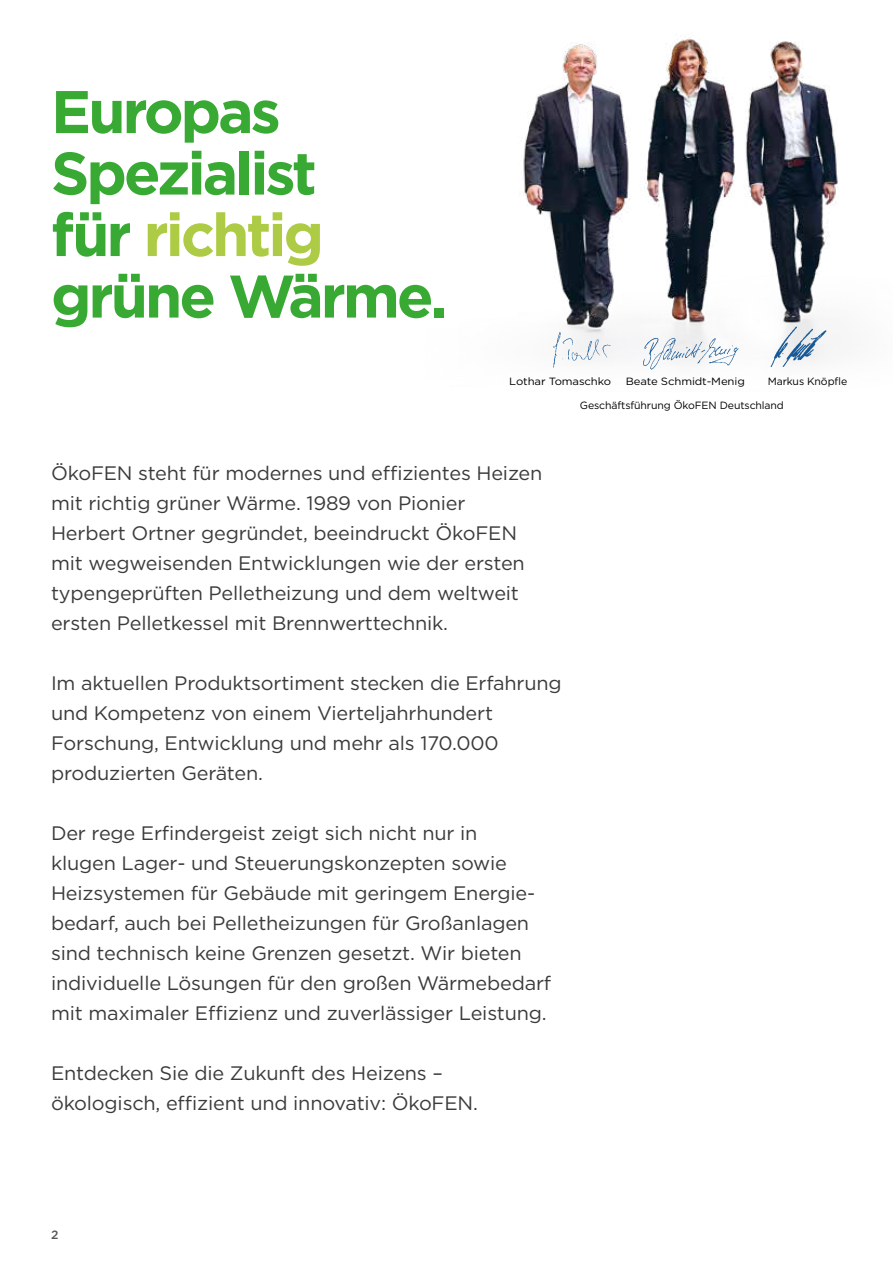
<style>
.page{position:relative;width:893px;height:1263px;background:#fff}
.page>*{position:absolute;margin:0;border:0;box-sizing:border-box;transform-origin:0 0}
.t1{font:700 60px/61.5px "Gotham";letter-spacing:-.05em;color:#38aa34}
.t2{font:19.5px/30px "Gotham";letter-spacing:-.01em;color:#3b3b3a}
.t3{font:500 12px "Gotham";color:#575656}
.t4{font:10.5px "Gotham";letter-spacing:-.01em;color:#000}
.t5{font:10.5px "Gotham";letter-spacing:-.01em;color:#000;scale:1.08 1}
.s1{color:#aecb45}
</style>
<div class="page">
<img style="left:523px;top:38px;width:315px;height:315px">
<img style="left:767px;top:325px;width:61px;height:42px">
<img style="left:642px;top:335px;width:97px;height:35px">
<img style="left:547px;top:329px;width:66px;height:39px">
<h1 class="t1" style="left:51px;top:81px;width:398px">Europas<br>Spezialist<br>für <span class="s1">richtig </span>grüne Wärme.</h1>
<p class="t5" style="left:509px;top:374px;width:96px">Lothar Tomaschko</p>
<p class="t5" style="left:626px;top:374px;width:112px">Beate Schmidt-Menig</p>
<p class="t4" style="left:768px;top:374px;width:81px">Markus Knöpfle</p>
<p class="t4" style="left:580px;top:398px;width:205px">Geschäftsführung ÖkoFEN Deutschland</p>
<p class="t2" style="left:51px;top:457px;width:493px">ÖkoFEN steht für modernes und effizientes Heizen mit richtig grüner Wärme. 1989 von Pionier Herbert Ortner gegründet, beeindruckt ÖkoFEN mit wegweisenden Entwicklungen wie der ersten typengeprüften Pelletheizung und dem weltweit ersten Pelletkessel mit Brennwerttechnik.</p>
<p class="t2" style="left:51px;top:667px;width:512px">Im aktuellen Produktsortiment stecken die Erfahrung und Kompetenz von einem Vierteljahrhundert Forschung, Entwicklung und mehr als 170.000 produzierten Geräten.</p>
<p class="t2" style="left:51px;top:817px;width:502px">Der rege Erfindergeist zeigt sich nicht nur in<br>klugen Lager- und Steuerungskonzepten sowie Heizsystemen für Gebäude mit geringem Energie&shy;bedarf, auch bei Pelletheizungen für Großanlagen sind technisch keine Grenzen gesetzt. Wir bieten individuelle Lösungen für den großen Wärmebedarf mit maximaler Effizienz und zuverlässiger Leistung.</p>
<p class="t2" style="left:51px;top:1057px;width:428px">Entdecken Sie die Zukunft des Heizens – ökologisch, effizient und innovativ: ÖkoFEN.</p>
<p class="t3" style="left:51px;top:1226px;width:9px">2</p>
</div>
